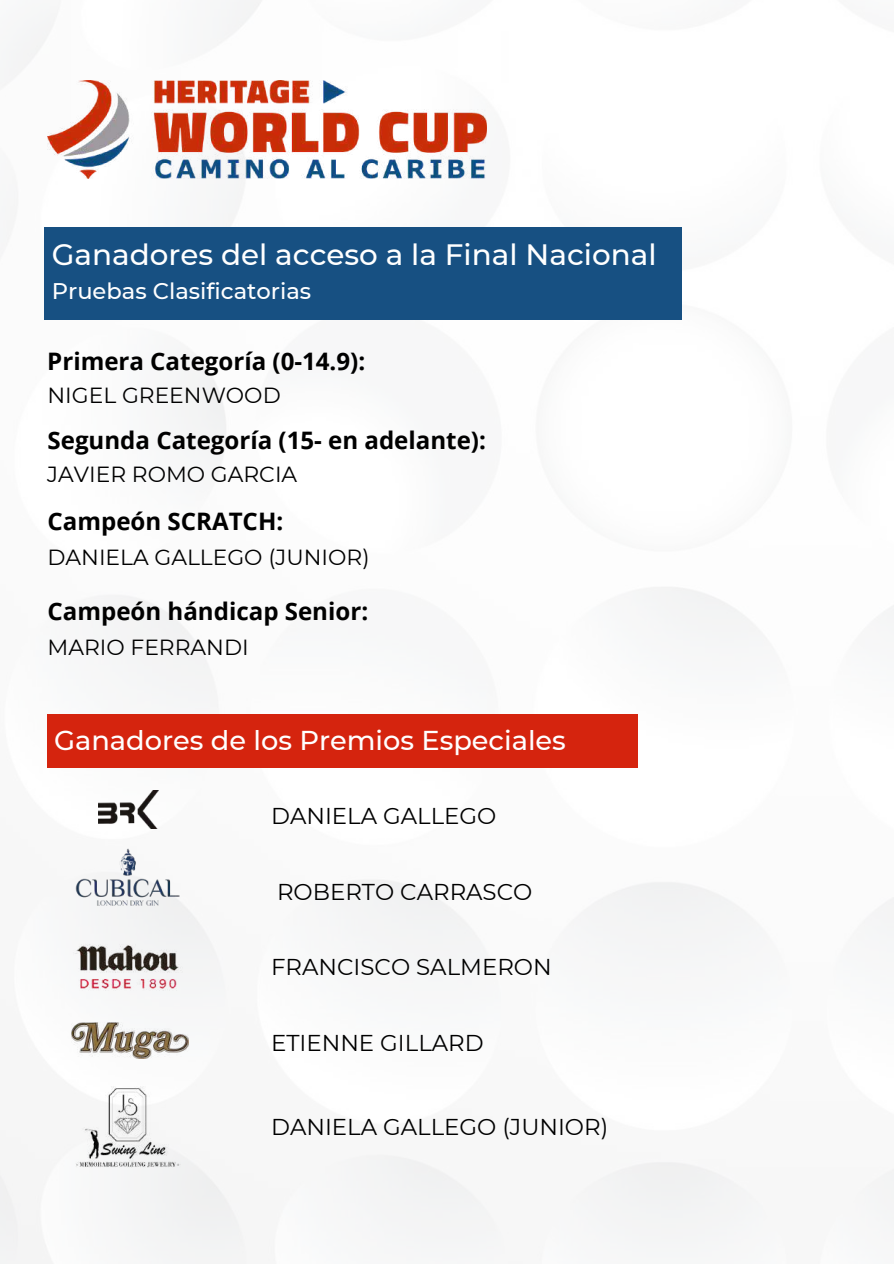
<style>
.page{position:relative;width:894px;height:1264px;background:#fff}
.page>*{position:absolute;margin:0;border:0;box-sizing:border-box;transform-origin:0 0}
.t1{font:500 29.4px "Montserrat";color:#fff}
.t2{font:500 27.15px "Montserrat";color:#fff}
.t3{font:700 24.15px "Open Sans";color:#000}
.t4{font:22.95px "Montserrat";color:#000}
.t5{font:500 22.65px "Montserrat";color:#fff}
.t6{font:21.9px "Montserrat";color:#000}
</style>
<div class="page">
<img style="left:0;top:0;width:893px;height:1263px">
<div style="left:45px;top:227px;width:637px;height:92px;background:#175082"></div>
<div style="left:47px;top:714px;width:590px;height:54px;background:#d5240e"></div>
<img style="left:99px;top:790px;width:59px;height:38px">
<img style="left:75px;top:847px;width:105px;height:59px">
<img style="left:71px;top:1022px;width:117px;height:36px">
<img style="left:36px;top:1080px;width:174px;height:96px">
<img style="left:67px;top:932px;width:120px;height:68px">
<img style="left:47px;top:80px;width:439px;height:98px">
<p class="t1" style="left:52px;top:237px;width:606px">Ganadores del acceso a la Final Nacional</p>
<p class="t5" style="left:52px;top:277px;width:261px">Pruebas Clasificatorias</p>
<p class="t3" style="left:47px;top:344px;width:319px">Primera Categoría (0-14.9):</p>
<p class="t6" style="left:47px;top:382px;width:234px">NIGEL GREENWOOD</p>
<p class="t3" style="left:47px;top:423px;width:440px">Segunda Categoría (15- en adelante):</p>
<p class="t6" style="left:47px;top:461px;width:251px">JAVIER ROMO GARCIA</p>
<p class="t3" style="left:47px;top:504px;width:237px">Campeón SCRATCH:</p>
<p class="t6" style="left:47px;top:543px;width:323px">DANIELA GALLEGO (JUNIOR)</p>
<p class="t3" style="left:47px;top:594px;width:322px">Campeón hándicap Senior:</p>
<p class="t6" style="left:47px;top:633px;width:202px">MARIO FERRANDI</p>
<p class="t2" style="left:54px;top:723px;width:513px">Ganadores de los Premios Especiales</p>
<p class="t4" style="left:271px;top:802px;width:227px">DANIELA GALLEGO</p>
<p class="t4" style="left:277px;top:877px;width:257px">ROBERTO CARRASCO</p>
<p class="t4" style="left:271px;top:953px;width:282px">FRANCISCO SALMERON</p>
<p class="t4" style="left:271px;top:1028px;width:214px">ETIENNE GILLARD</p>
<p class="t4" style="left:271px;top:1113px;width:338px">DANIELA GALLEGO (JUNIOR)</p>
</div>
